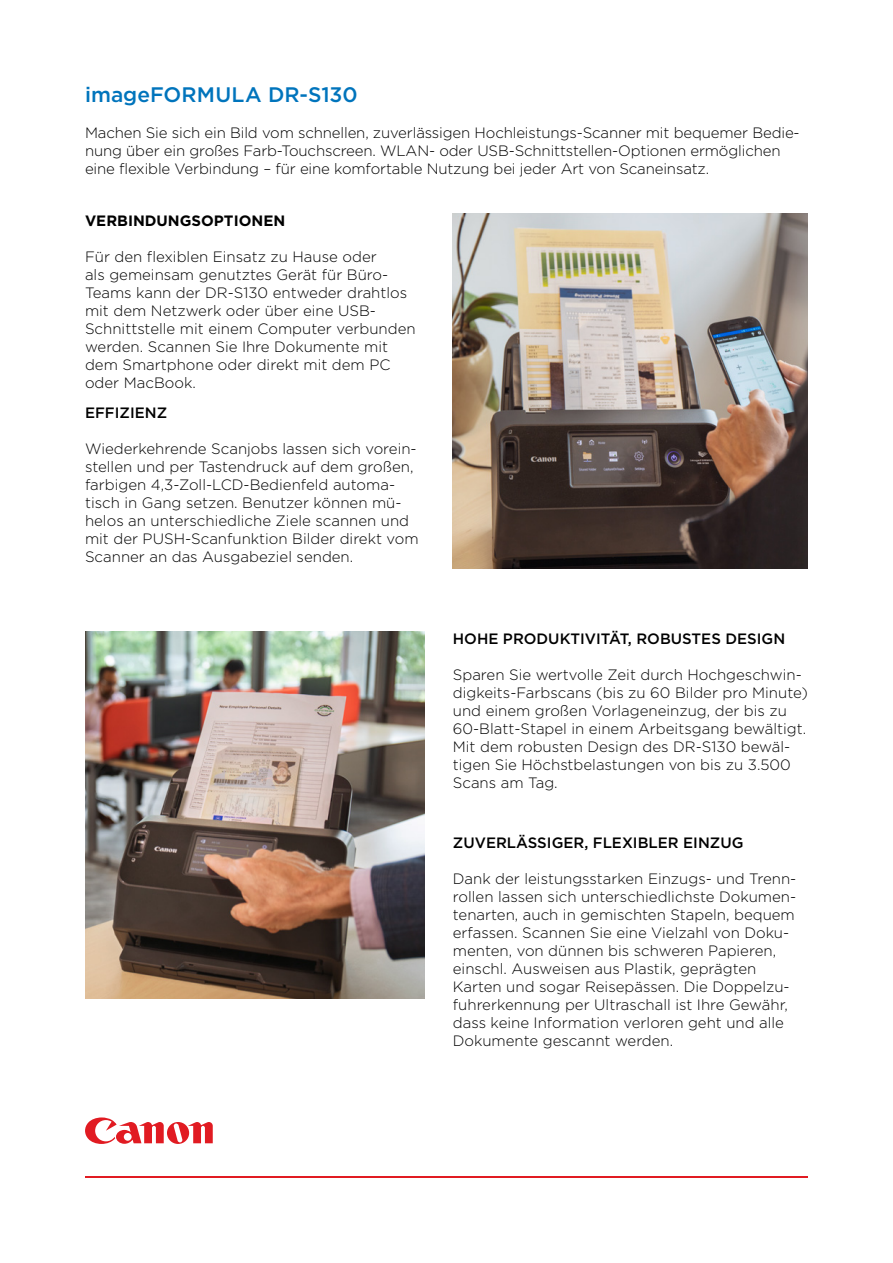
<style>
.page{position:relative;width:893px;height:1263px;background:#fff}
.page>*{position:absolute;margin:0;border:0;box-sizing:border-box;transform-origin:0 0}
.t1{font:500 21px "Gotham";letter-spacing:.005em;color:#0074bc}
.t2{font:300 15px/18px "Gotham";color:#000}
.t3{font:500 15px "Gotham";color:#000}
.t4{font:700 15px "Gotham";color:#000}
</style>
<div class="page">
<svg style="left:85px;top:1117px;width:128px;height:27px"></svg>
<hr style="left:85px;top:1176px;width:723px;height:2px;background:#e11b22">
<img style="left:453px;top:214px;width:355px;height:354px">
<img style="left:85px;top:631px;width:339px;height:367px">
<h1 class="t1" style="left:85px;top:81px;width:274px">imageFORMULA DR-S130</h1>
<p class="t2" style="left:85px;top:123px;width:716px">Machen Sie sich ein Bild vom schnellen, zuverlässigen Hochleistungs-Scanner mit bequemer Bedie&shy;nung über ein großes Farb-Touchscreen. WLAN- oder USB-Schnittstellen-Optionen ermöglichen eine flexible Verbindung – für eine komfortable Nutzung bei jeder Art von Scaneinsatz.</p>
<p class="t4" style="left:85px;top:211px;width:202px">VERBINDUNGSOPTIONEN</p>
<p class="t2" style="left:85px;top:247px;width:332px">Für den flexiblen Einsatz zu Hause oder<br>als gemeinsam genutztes Gerät für Büro-Teams kann der DR-S130 entweder drahtlos mit dem Netzwerk oder über eine USB-Schnittstelle mit einem Computer verbunden werden. Scannen Sie Ihre Dokumente mit dem Smartphone oder direkt mit dem PC oder MacBook.</p>
<p class="t3" style="left:85px;top:403px;width:84px">EFFIZIENZ</p>
<p class="t2" style="left:85px;top:439px;width:335px">Wiederkehrende Scanjobs lassen sich vorein&shy;stellen und per Tastendruck auf dem großen, farbigen 4,3-Zoll-LCD-Bedienfeld automa&shy;tisch in Gang setzen. Benutzer können mü&shy;helos an unterschiedliche Ziele scannen und mit der PUSH-Scanfunktion Bilder direkt vom Scanner an das Ausgabeziel senden.</p>
<p class="t3" style="left:453px;top:628px;width:334px">HOHE PRODUKTIVITÄT, ROBUSTES DESIGN</p>
<p class="t2" style="left:453px;top:665px;width:356px">Sparen Sie wertvolle Zeit durch Hochgeschwin&shy;digkeits-Farbscans (bis zu 60 Bilder pro Minute) und einem großen Vorlageneinzug, der bis zu 60-Blatt-Stapel in einem Arbeitsgang bewältigt.<br>Mit dem robusten Design des DR-S130 bewäl&shy;tigen Sie Höchstbelastungen von bis zu 3.500<br>Scans am Tag.</p>
<p class="t3" style="left:453px;top:832px;width:292px">ZUVERLÄSSIGER, FLEXIBLER EINZUG</p>
<p class="t2" style="left:453px;top:869px;width:345px">Dank der leistungsstarken Einzugs- und Trenn&shy;rollen lassen sich unterschiedlichste Dokumen&shy;tenarten, auch in gemischten Stapeln, bequem erfassen. Scannen Sie eine Vielzahl von Doku&shy;menten, von dünnen bis schweren Papieren, einschl. Ausweisen aus Plastik, geprägten Karten und sogar Reisepässen. Die Doppelzu&shy;fuhrerkennung per Ultraschall ist Ihre Gewähr, dass keine Information verloren geht und alle Dokumente gescannt werden.</p>
</div>
